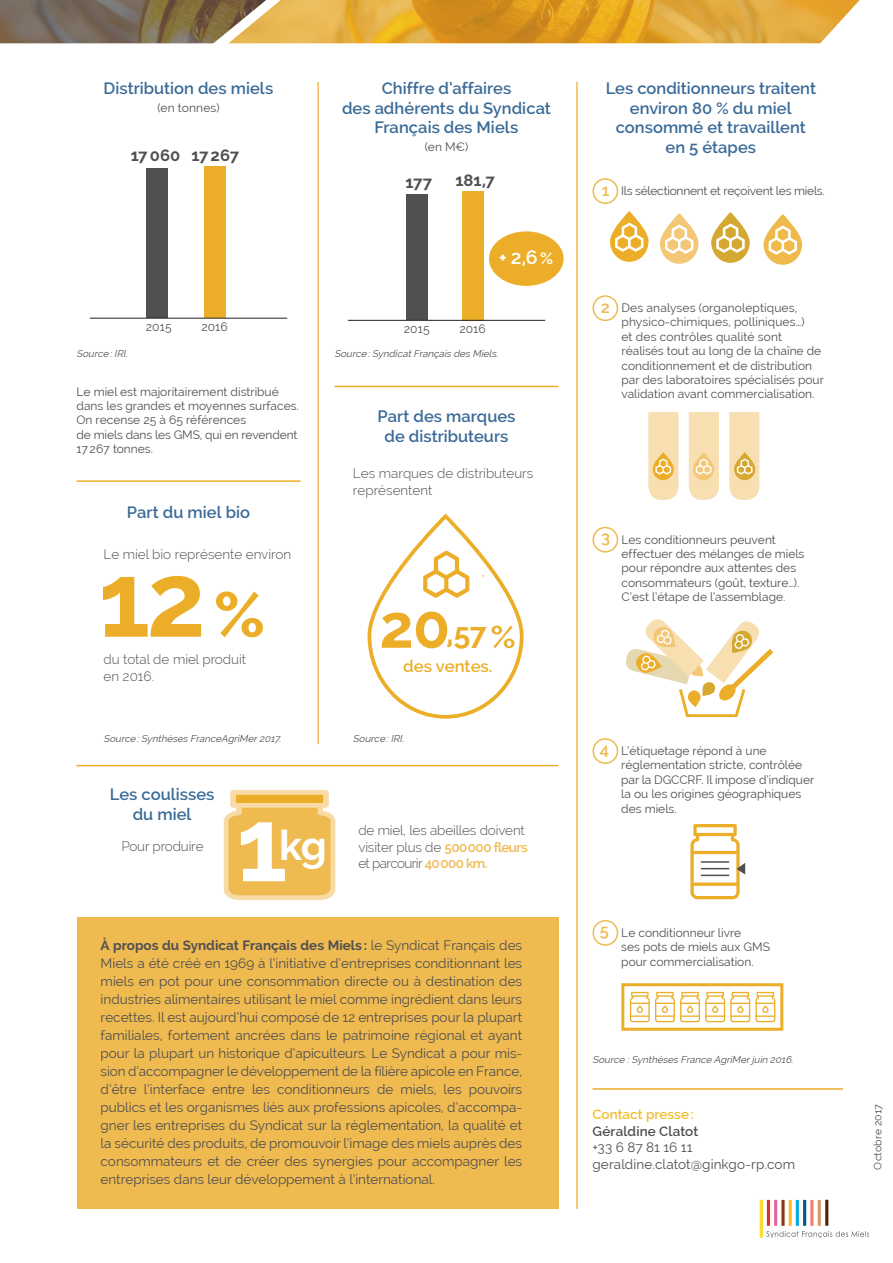
<style>
.page{position:relative;width:893px;height:1263px;background:#fff}
.page>*{position:absolute;margin:0;border:0;box-sizing:border-box;transform-origin:0 0}
.Chiffres_graph{font:700 104.7px "Raleway";color:#ecae28}
.Chiffres_graph-2{font:700 103.2px "Raleway";color:#fff}
.Chiffres_graph-3{font:700 41.25px "Raleway";color:#fff}
.Chiffres_graph-4{font:700 30px "Raleway";color:#ecae28}
.Chiffres_graph-5{font:600 19.5px "Raleway";color:#fff}
.Body_justif{font:600 16.65px "Raleway";color:#ecae28}
.Titre_graph{font:600 16.5px/19.5px "Raleway";color:#3a6a98;text-align:center}
.Chiffres_graph-6{font:700 16.5px "Raleway";color:#505052}
.t1{font:600 16.5px "Raleway";color:#efba4f}
.Body_justif-2{font:13.5px/18px "Raleway";color:#505052;text-align:justify}
.Body_justif-3{font:300 13.5px/16.5px "Raleway";color:#505052}
.t2{font:600 13.5px "Raleway";color:#f0bd2b}
.Body_justif-4{font:12px/14.4px "Raleway";color:#505052}
.Body_justif-5{font:12px "Raleway";letter-spacing:-.02em;color:#505052}
.valeur{font:12px "Raleway";letter-spacing:.015em;color:#505052}
.Années{font:12px "Raleway";letter-spacing:.005em;color:#505052}
.t3{font:10.5px "Raleway";letter-spacing:.01em;color:#505052}
.Source{font:italic 9.75px "Raleway";color:#505052}
.s1{font-weight:800;font-size:62.85px}
.s2{font-weight:700;font-size:18px}
.s3{font-weight:700;font-size:16.5px}
.s4{font-size:60.75px}
.s5{font-size:31.8px}
.s6{font-weight:600;color:#efba4f}
.s7{font-weight:700}
.s8{font-weight:600}
</style>
<div class="page">
<div style="left:77px;top:917px;width:481px;height:292px;background:#efba4f"></div>
<div style="left:407px;top:195px;width:21px;height:125px;background:#505052"></div>
<div style="left:462px;top:191px;width:22px;height:129px;background:#ecae28"></div>
<hr style="left:348px;top:320px;width:197px;height:1px;background:#231f20">
<div style="left:489px;top:231px;width:75px;height:55px;background:#ecae28;border-radius:50%"></div>
<svg style="left:266px;top:0;width:594px;height:43px"></svg>
<img style="left:0;top:0;width:266px;height:43px">
<div style="left:592px;top:178px;width:26px;height:26px;border:2px solid #efba4f;border-radius:50%"></div>
<div style="left:592px;top:295px;width:26px;height:26px;border:2px solid #efba4f;border-radius:50%"></div>
<div style="left:592px;top:527px;width:26px;height:25px;border:2px solid #efba4f;border-radius:50%"></div>
<div style="left:592px;top:738px;width:26px;height:26px;border:2px solid #efba4f;border-radius:50%"></div>
<div style="left:592px;top:920px;width:26px;height:26px;border:2px solid #efba4f;border-radius:50%"></div>
<div style="left:146px;top:169px;width:22px;height:149px;background:#505052"></div>
<div style="left:204px;top:167px;width:21px;height:151px;background:#ecae28"></div>
<hr style="left:90px;top:318px;width:197px;height:1px;background:#231f20">
<hr style="left:77px;top:480px;width:223px;height:2px;background:#ecae28">
<hr style="left:592px;top:1088px;width:251px;height:2px;background:#ecae28">
<hr style="left:334px;top:386px;width:224px;height:1px;background:#ecae28">
<svg style="left:610px;top:211px;width:39px;height:51px"></svg>
<svg style="left:367px;top:516px;width:157px;height:203px"></svg>
<svg style="left:648px;top:412px;width:30px;height:88px"></svg>
<svg style="left:689px;top:412px;width:30px;height:88px"></svg>
<svg style="left:729px;top:412px;width:30px;height:88px"></svg>
<svg style="left:660px;top:213px;width:38px;height:51px"></svg>
<svg style="left:711px;top:212px;width:39px;height:51px"></svg>
<svg style="left:763px;top:214px;width:39px;height:51px"></svg>
<svg style="left:626px;top:619px;width:147px;height:99px"></svg>
<svg style="left:630px;top:992px;width:145px;height:30px"></svg>
<div style="left:621px;top:983px;width:162px;height:48px;border:3px solid #ecae28"></div>
<svg style="left:690px;top:824px;width:55px;height:75px"></svg>
<hr style="left:317px;top:82px;width:2px;height:662px;background:#efba4f">
<hr style="left:576px;top:82px;width:2px;height:1127px;background:#efba4f">
<img style="left:759px;top:1199px;width:110px;height:39px">
<svg style="left:224px;top:790px;width:111px;height:110px"></svg>
<hr style="left:77px;top:765px;width:481px;height:1px;background:#ecae28">
<p class="Titre_graph" style="left:104px;top:79px;width:171px">Distribution des miels</p>
<p class="valeur" style="left:157px;top:101px;width:64px">(en tonnes)</p>
<p class="Chiffres_graph-6" style="left:131px;top:146px;width:51px">17060</p>
<p class="Chiffres_graph-6" style="left:192px;top:146px;width:49px">17267</p>
<p class="Années" style="left:146px;top:320px;width:27px">2015</p>
<p class="Années" style="left:201px;top:320px;width:28px">2016</p>
<p class="Source" style="left:77px;top:348px;width:55px">Source:IRI.</p>
<p class="Body_justif-4" style="left:77px;top:384px;width:224px">Le miel est majoritairement distribué dans les grandes et moyennes surfaces.<br>On recense 25 à 65 références<br>de miels dans les GMS, qui en revendent<br>17267 tonnes.</p>
<p class="Titre_graph" style="left:127px;top:503px;width:125px">Part du miel bio</p>
<p class="Body_justif-3" style="left:103px;top:546px;width:189px">Le miel bio représente environ</p>
<p class="Chiffres_graph" style="left:99px;top:540px;width:168px">12<span class="s1">%</span></p>
<p class="Body_justif-3" style="left:103px;top:651px;width:144px">du total de miel produit en 2016.</p>
<p class="Titre_graph" style="left:342px;top:79px;width:210px">Chiffre d’affaires<br>des adhérents du Syndicat<br>Français des Miels</p>
<p class="valeur" style="left:425px;top:140px;width:45px">(en M€)</p>
<p class="Chiffres_graph-6" style="left:406px;top:173px;width:28px">177</p>
<p class="Chiffres_graph-6" style="left:455px;top:170px;width:41px">181,7</p>
<p class="Chiffres_graph-5" style="left:499px;top:246px;width:56px"><span class="s2">+</span> 2,6<span class="s3">%</span></p>
<p class="Années" style="left:404px;top:322px;width:27px">2015</p>
<p class="Années" style="left:459px;top:322px;width:28px">2016</p>
<p class="Source" style="left:334px;top:348px;width:167px">Source:SyndicatFrançais des Miels.</p>
<p class="Titre_graph" style="left:378px;top:407px;width:139px">Part des marques de distributeurs</p>
<p class="Body_justif-3" style="left:353px;top:465px;width:182px">Les marques de distributeurs représentent</p>
<p class="Chiffres_graph-4" style="left:379px;top:616px;width:138px"><span class="s4">20</span>,57<span class="s5">%</span></p>
<p class="Body_justif" style="left:403px;top:657px;width:91px">des ventes.</p>
<p class="Source" style="left:103px;top:733px;width:181px">Source:Synthèses FranceAgriMer2017.</p>
<p class="Source" style="left:353px;top:733px;width:55px">Source:IRI.</p>
<p class="Titre_graph" style="left:110px;top:785px;width:106px">Les coulisses du miel</p>
<p class="Body_justif-3" style="left:121px;top:838px;width:84px">Pour produire</p>
<p class="Chiffres_graph-2" style="left:236px;top:786px;width:52px">1</p>
<p class="Chiffres_graph-3" style="left:279px;top:822px;width:49px">kg</p>
<p class="Body_justif-3" style="left:358px;top:822px;width:171px">de miel, les abeilles doivent visiter plus de <span class="s6">500000 fleurs </span>et parcourir <span class="s6">40000 km.</span></p>
<p class="Body_justif-2" style="left:101px;top:936px;width:423px"><span class="s7">À propos du Syndicat Français des Miels:</span> le Syndicat Français des Miels a été créé en 1969 à l’initiative d’entreprises conditionnant les miels en pot pour une consommation directe ou à destination des industries alimentaires utilisant le miel comme ingrédient dans leurs recettes. Il est aujourd’hui composé de 12 entreprises pour la plupart familiales, fortement ancrées dans le patrimoine régional et ayant pour la plupart un historique d’apiculteurs. Le Syndicat a pour mis&shy;sion d’accompagner le développement de la filière apicole en France, d’être l’interface entre les conditionneurs de miels, les pouvoirs publics et les organismes liés aux professions apicoles, d’accompa&shy;gner les entreprises du Syndicat sur la réglementation, la qualité et la sécurité des produits, de promouvoir l’image des miels auprès des consommateurs et de créer des synergies pour accompagner les entreprises dans leur développement à l’international.</p>
<p class="Titre_graph" style="left:606px;top:79px;width:212px">Les conditionneurs traitent environ 80 % du miel consommé et travaillent en 5 étapes</p>
<p class="t1" style="left:602px;top:180px;width:9px">1</p>
<p class="Body_justif-5" style="left:621px;top:184px;width:205px">Ils sélectionnent et reçoivent les miels.</p>
<p class="t1" style="left:601px;top:297px;width:11px">2</p>
<p class="Body_justif-4" style="left:621px;top:301px;width:204px">Des analyses (organoleptiques, physico-chimiques, polliniques…)<br>et des contrôles qualité sont réalisés tout au long de la chaîne de conditionnement et de distribution par des laboratoires spécialisés pour validation avant commercialisation.</p>
<p class="t1" style="left:601px;top:528px;width:11px">3</p>
<p class="Body_justif-4" style="left:621px;top:532px;width:184px">Les conditionneurs peuvent effectuer des mélanges de miels pour répondre aux attentes des consommateurs (goût, texture…).<br>C’est l’étape de l’assemblage.</p>
<p class="t1" style="left:600px;top:739px;width:11px">4</p>
<p class="Body_justif-4" style="left:621px;top:743px;width:194px">L’étiquetage répond à une réglementation stricte, contrôlée par la DGCCRF. Il impose d’indiquer la ou les origines géographiques des miels.</p>
<p class="t1" style="left:600px;top:921px;width:11px">5</p>
<p class="Body_justif-4" style="left:621px;top:925px;width:150px">Le conditionneur livre<br>ses pots de miels aux GMS pour commercialisation.</p>
<p class="Source" style="left:592px;top:1053px;width:204px">Source :Synthèses France AgriMerjuin 2016.</p>
<p class="t2" style="left:592px;top:1107px;width:103px">Contact presse:</p>
<p class="Body_justif-2" style="left:592px;top:1123px;width:204px;line-height:16.5px;text-align:left"><span class="s8">Géraldine Clatot<br></span>+33 6 87 81 16 11 geraldine.clatot@ginkgo-rp.com</p>
<p class="t3" style="left:872px;top:1170px;width:67px;rotate:-90deg">Octobre 2017</p>
</div>
